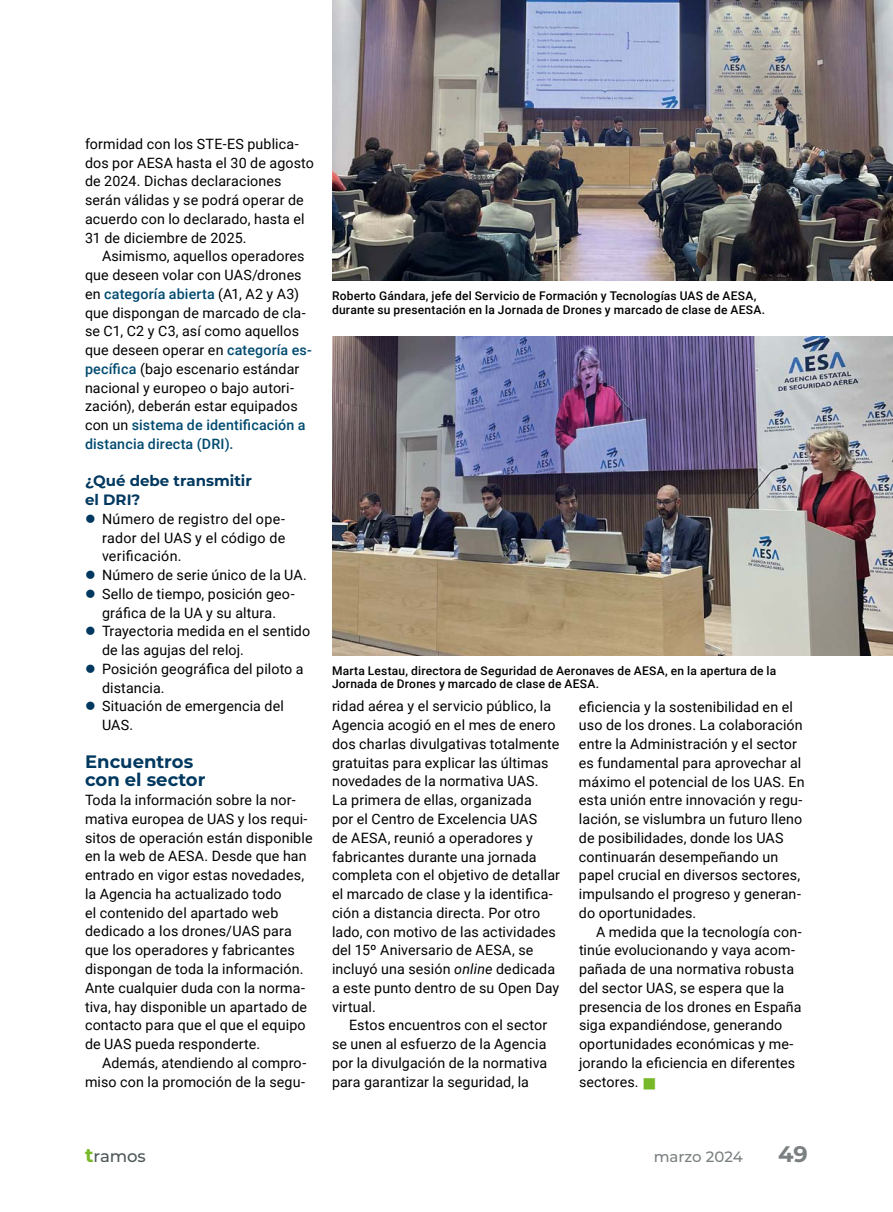
<style>
.page{position:relative;width:893px;height:1212px;background:#fff}
.page>*{position:absolute;margin:0;border:0;box-sizing:border-box;transform-origin:0 0}
.t1{font:700 22.5px "Montserrat";color:#7a8081}
.t2{font:700 18px/18.8px "Montserrat";color:#00385f}
.t3{font:500 16.5px "Montserrat";letter-spacing:-.005em;color:#4d5758}
.t4{font:700 15px/18.8px "Montserrat";color:#00385f}
.t5{font:500 15px "Montserrat";letter-spacing:-.005em;color:#7a8081}
.t6{font:14.25px/18.8px "Roboto";letter-spacing:.01em;color:#000}
.t7{font:500 12px/13.5px "Roboto";letter-spacing:.015em;color:#000}
.s1{font-weight:500;color:#004a6f}
.s2{color:#00385f}
.s3{font-style:italic}
.s4{color:#76b828}
.s5{font-weight:700;font-size:19.5px;color:#76b828}
</style>
<div class="page">
<img style="left:332px;top:336px;width:561px;height:319px">
<img style="left:332px;top:0;width:561px;height:280px">
<p class="t6" style="left:85px;top:134px;width:230px">formidad con los STE-ES publica&shy;dos por AESA hasta el 30 de agosto de 2024. Dichas declaraciones serán válidas y se podrá operar de acuerdo con lo declarado, hasta el<br>31 de diciembre de 2025.</p>
<p class="t6" style="left:85px;top:246px;width:228px;text-indent:17px">Asimismo, aquellos operadores que deseen volar con UAS/drones en <span class="s1">categoría abierta</span> (A1, A2 y A3) que dispongan de marcado de cla&shy;se C1, C2 y C3, así como aquellos que deseen operar en <span class="s1">categoría es&shy;pecífica</span> (bajo escenario estándar nacional y europeo o bajo autori&shy;zación), deberán estar equipados con un <span class="s1">sistema de identificación a distancia directa (DRI).</span></p>
<p class="t4" style="left:85px;top:471px;width:168px">¿Qué debe transmitir el DRI?</p>
<p class="t6" style="left:102px;top:509px;width:185px;text-align:justify;text-indent:-17px"><span class="s2">●</span> Número de registro del ope&shy;rador del UAS y el código de verificación.</p>
<p class="t6" style="left:85px;top:565px;width:223px"><span class="s2">●</span> Número de serie único de la UA.</p>
<p class="t6" style="left:85px;top:584px;width:211px;text-align:center"><span class="s2">●</span> Sello de tiempo, posición geo&shy;gráfica de la UA y su altura.</p>
<p class="t6" style="left:102px;top:621px;width:210px;text-indent:-17px"><span class="s2">●</span> Trayectoria medida en el sentido de las agujas del reloj.</p>
<p class="t6" style="left:102px;top:659px;width:203px;text-indent:-17px"><span class="s2">●</span> Posición geográfica del piloto a distancia.</p>
<p class="t6" style="left:102px;top:696px;width:183px;text-indent:-17px"><span class="s2">●</span> Situación de emergencia del<br>UAS.</p>
<p class="t2" style="left:85px;top:751px;width:122px">Encuentros con el sector</p>
<p class="t6" style="left:85px;top:790px;width:229px">Toda la información sobre la nor&shy;mativa europea de UAS y los requi&shy;sitos de operación están disponible en la web de AESA. Desde que han entrado en vigor estas novedades, la Agencia ha actualizado todo<br>el contenido del apartado web dedicado a los drones/UAS para que los operadores y fabricantes dispongan de toda la información.<br>Ante cualquier duda con la norma&shy;tiva, hay disponible un apartado de contacto para que el que el equipo de UAS pueda responderte.</p>
<p class="t6" style="left:85px;top:1053px;width:223px;text-align:right">Además, atendiendo al compro&shy;miso con la promoción de la segu-</p>
<p class="t7" style="left:332px;top:289px;width:435px">Roberto Gándara, jefe del Servicio de Formación y Tecnologías UAS de AESA, durante su presentación en la Jornada de Drones y marcado de clase de AESA.</p>
<p class="t7" style="left:332px;top:663px;width:446px">Marta Lestau, directora de Seguridad de Aeronaves de AESA, en la apertura de la<br>Jornada de Drones y marcado de clase de AESA.</p>
<p class="t6" style="left:332px;top:696px;width:230px">ridad aérea y el servicio público, la<br>Agencia acogió en el mes de enero dos charlas divulgativas totalmente gratuitas para explicar las últimas novedades de la normativa UAS.<br>La primera de ellas, organizada<br>por el Centro de Excelencia UAS<br>de AESA, reunió a operadores y fabricantes durante una jornada completa con el objetivo de detallar el marcado de clase y la identifica&shy;ción a distancia directa. Por otro lado, con motivo de las actividades del 15º Aniversario de AESA, se incluyó una sesión <span class="s3">online</span> dedicada a este punto dentro de su Open Day virtual.</p>
<p class="t6" style="left:332px;top:1015px;width:217px;text-align:justify;text-indent:17px">Estos encuentros con el sector se unen al esfuerzo de la Agencia por la divulgación de la normativa para garantizar la seguridad, la</p>
<p class="t6" style="left:579px;top:696px;width:227px">eficiencia y la sostenibilidad en el uso de los drones. La colaboración entre la Administración y el sector es fundamental para aprovechar al máximo el potencial de los UAS. En esta unión entre innovación y regu&shy;lación, se vislumbra un futuro lleno de posibilidades, donde los UAS continuarán desempeñando un papel crucial en diversos sectores, impulsando el progreso y generan&shy;do oportunidades.</p>
<p class="t6" style="left:579px;top:921px;width:224px;text-indent:17px">A medida que la tecnología con&shy;tinúe evolucionando y vaya acom&shy;pañada de una normativa robusta del sector UAS, se espera que la presencia de los drones en España siga expandiéndose, generando oportunidades económicas y me&shy;jorando la eficiencia en diferentes sectores. <span class="s4">■</span></p>
<p class="t3" style="left:85px;top:1144px;width:62px"><span class="s5">t</span>ramos</p>
<p class="t5" style="left:654px;top:1146px;width:90px">marzo 2024</p>
<h1 class="t1" style="left:778px;top:1137px;width:31px">49</h1>
</div>
